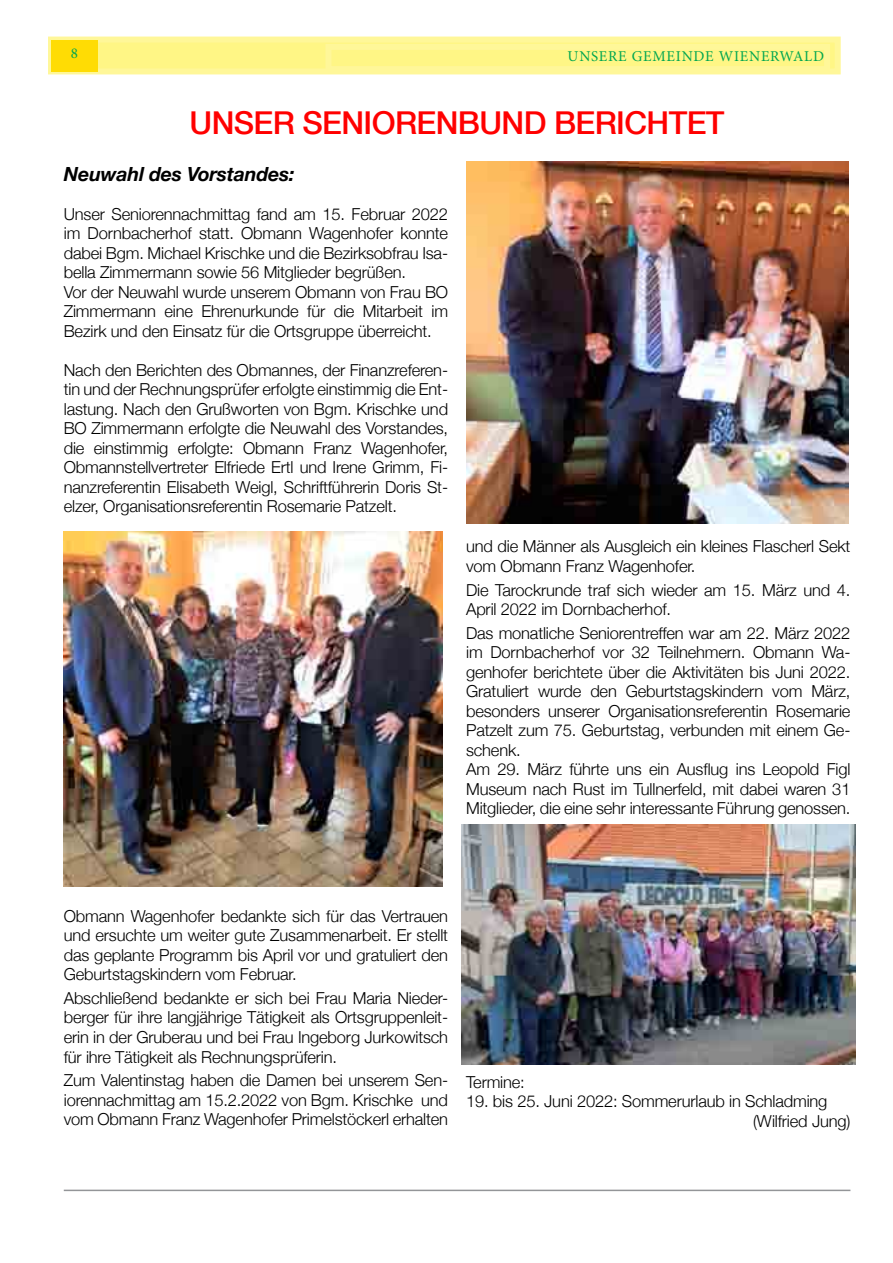
<style>
.page{position:relative;width:893px;height:1263px;background:#fff}
.page>*{position:absolute;margin:0;border:0;box-sizing:border-box;transform-origin:0 0}
.t1{font:500 31.5px "Helvetica Neue";letter-spacing:-.02em;color:#f00}
.t2{font:italic 700 19.5px "Helvetica Neue";letter-spacing:-.01em;color:#000}
.t3{font:300 16.5px/19.5px "Helvetica Neue";letter-spacing:-.01em;color:#000}
.t4{font:15px "Minion Pro";letter-spacing:.05em;color:#00a650}
</style>
<div class="page">
<div style="left:48px;top:37px;width:793px;height:37px;background:#fff685;border:6px solid #fff799"></div>
<div style="left:325px;top:44px;width:505px;height:28px;border:6px solid #fff799"></div>
<div style="left:51px;top:40px;width:47px;height:31px;background:#ffdc04"></div>
<hr style="left:64px;top:1189px;width:786px;height:2px;background:#939598">
<img style="left:64px;top:532px;width:378px;height:355px">
<img style="left:462px;top:825px;width:393px;height:240px">
<img style="left:466px;top:162px;width:382px;height:361px">
<p class="t4" style="left:71px;top:43px;width:9px">8</p>
<p class="t4" style="left:568px;top:46px;width:258px">UNSERE GEMEINDE WIENERWALD</p>
<h1 class="t1" style="left:190px;top:98px;width:66px">UNSER</h1>
<h1 class="t1" style="left:303px;top:98px;width:271px">SENIORENBUND BERIC</h1>
<h1 class="t1" style="left:647px;top:98px;width:42px">HTET</h1>
<p class="t2" style="left:64px;top:158px;width:232px">Neuwahl des Vorstandes:</p>
<p class="t3" style="left:64px;top:203px;width:386px">Unser Seniorennachmittag fand am 15. Februar 2022 im Dornbacherhof statt. Obmann Wagenhofer konnte dabei Bgm. Michael Krischke und die Bezirksobfrau Isa&shy;bella Zimmermann sowie 56 Mitglieder begrüßen.<br>Vor der Neuwahl wurde unserem Obmann von Frau BO Zimmermann eine Ehrenurkunde für die Mitarbeit im Bezirk und den Einsatz für die Ortsgruppe überreicht.</p>
<p class="t3" style="left:64px;top:359px;width:386px;text-align:justify">Nach den Berichten des Obmannes, der Finanzreferen&shy;tin und der Rechnungsprüfer erfolgte einstimmig die Ent&shy;lastung. Nach den Grußworten von Bgm. Krischke und BO Zimmermann erfolgte die Neuwahl des Vorstandes, die einstimmig erfolgte: Obmann Franz Wagenhofer, Obmannstellvertreter Elfriede Ertl und Irene Grimm, Fi&shy;nanzreferentin Elisabeth Weigl, Schriftführerin Doris St&shy;elzer, Organisationsreferentin Rosemarie Patzelt.</p>
<p class="t3" style="left:466px;top:536px;width:386px">und die Männer als Ausgleich ein kleines Flascherl Sekt vom Obmann Franz Wagenhofer.</p>
<p class="t3" style="left:466px;top:579px;width:386px">Die Tarockrunde traf sich wieder am 15. März und 4.<br>April 2022 im Dornbacherhof.</p>
<p class="t3" style="left:466px;top:622px;width:386px">Das monatliche Seniorentreffen war am 22. März 2022 im Dornbacherhof vor 32 Teilnehmern. Obmann Wa&shy;genhofer berichtete über die Aktivitäten bis Juni 2022.<br>Gratuliert wurde den Geburtstagskindern vom März, besonders unserer Organisationsreferentin Rosemarie Patzelt zum 75. Geburtstag, verbunden mit einem Ge&shy;schenk.<br>Am 29. März führte uns ein Ausflug ins Leopold Figl Museum nach Rust im Tullnerfeld, mit dabei waren 31<br>Mitglieder, die eine sehr interessante Führung genossen.</p>
<p class="t3" style="left:64px;top:905px;width:386px;text-align:justify">Obmann Wagenhofer bedankte sich für das Vertrauen und ersuchte um weiter gute Zusammenarbeit. Er stellt das geplante Programm bis April vor und gratuliert den Geburtstagskindern vom Februar.</p>
<p class="t3" style="left:64px;top:987px;width:386px;text-align:justify">Abschließend bedankte er sich bei Frau Maria Nieder&shy;berger für ihre langjährige Tätigkeit als Ortsgruppenleit&shy;erin in der Gruberau und bei Frau Ingeborg Jurkowitsch für ihre Tätigkeit als Rechnungsprüferin.</p>
<p class="t3" style="left:64px;top:1070px;width:386px;text-align:justify">Zum Valentinstag haben die Damen bei unserem Sen&shy;iorennachmittag am 15.2.2022 von Bgm. Krischke und vom Obmann Franz Wagenhofer Primelstöckerl erhalten</p>
<p class="t3" style="left:466px;top:1071px;width:60px">Termine:</p>
<p class="t3" style="left:753px;top:1090px;width:99px;text-indent:-287px">19. bis 25. Juni 2022: Sommerurlaub in Schladming (Wilfried Jung)</p>
</div>
